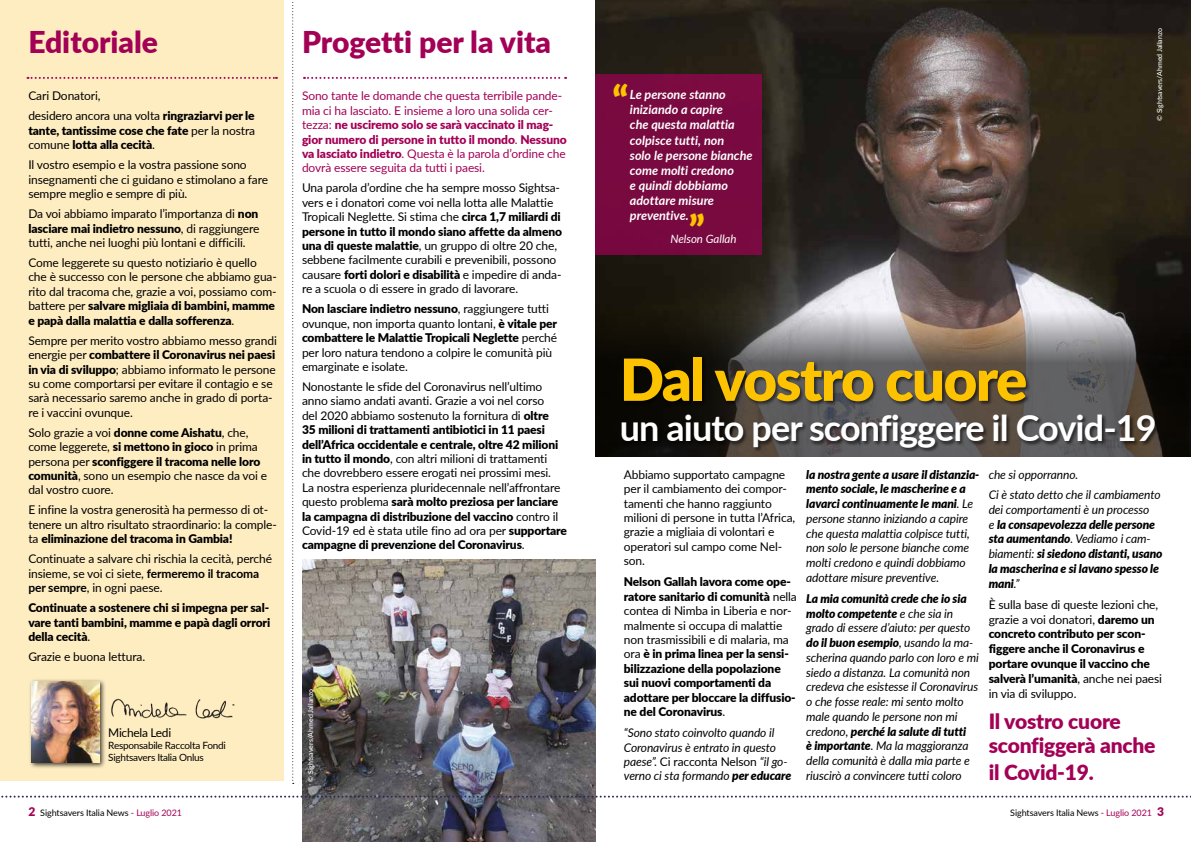
<style>
.page{position:relative;width:1191px;height:842px;background:#fff}
.page>*{position:absolute;margin:0;border:0;box-sizing:border-box;transform-origin:0 0}
.t1{font:900 58px "Lato";letter-spacing:-.025em;color:#fdc300}
.t2{font:900 39.6px "Lato";color:#fdc300}
.t3{font:700 36px "Lato";letter-spacing:-.025em;color:#fff}
.t4{font:900 30px "Lato";color:#a30156}
.t5{font:900 21px/24px "Lato";letter-spacing:-.01em;color:#a30156}
.t6{font:italic 700 12.6px/15.1px "Lato";color:#fff}
.t7{font:12px/14.4px "Lato";letter-spacing:-.01em;color:#000}
.t8{font:italic 12px/14.7px "Lato";letter-spacing:-.01em;color:#000}
.t9{font:900 12px/14.4px "Lato";letter-spacing:-.01em;color:#000}
.t10{font:12px/14.4px "Lato";letter-spacing:-.01em;color:#a30156}
.t11{font:italic 900 12px/14.8px "Lato";letter-spacing:-.01em;color:#000}
.t12{font:italic 11.5px "Lato";color:#fff}
.t13{font:10px/12px "Lato";letter-spacing:-.025em;color:#000}
.t14{font:9px "Lato";letter-spacing:-.01em;color:#000}
.t15{font:500 7px "Lato";color:#fff}
.s1{font-weight:900}
.s2{font-weight:400}
.s3{font-weight:700}
.s4{font-style:normal}
.s5{font-weight:900;font-size:12px;color:#a30156}
.s6{color:#a30156}
</style>
<div class="page">
<img style="left:595px;top:0;width:596px;height:303px">
<div style="left:0;top:0;width:284px;height:781px;background:#ffedc2"></div>
<svg style="left:292px;top:2px;width:2px;height:782px"></svg>
<img style="left:111px;top:698px;width:124px;height:21px">
<div style="left:595px;top:74px;width:167px;height:180px;background:#790a40"></div>
<div style="left:29px;top:678px;width:77px;height:91px;background:#000;opacity:.75"></div>
<img style="left:32px;top:681px;width:67px;height:81px">
<svg style="left:304px;top:77px;width:262px;height:2px"></svg>
<img style="left:302px;top:559px;width:293px;height:283px">
<svg style="left:595px;top:303px;width:596px;height:154px;background:#5c5652"></svg>
<div style="left:621px;top:356px;width:538px;height:96px;background:#000;opacity:.59"></div>
<svg style="left:1px;top:796px;width:1190px;height:2px"></svg>
<svg style="left:28px;top:77px;width:249px;height:2px"></svg>
<h3 class="t4" style="left:28px;top:20px;width:131px">Editoriale</h3>
<p class="t7" style="left:28px;top:85px;width:228px;line-height:20.1px">Cari Donatori,<br>desidero ancora una volta <span class="s1">ringraziarvi per le</span></p>
<p class="t9" style="left:28px;top:123px;width:228px">tante, tantissime cose che fate <span class="s2">per la nostra comune</span> lotta alla cecità<span class="s2">.</span></p>
<p class="t7" style="left:28px;top:157px;width:241px">Il vostro esempio e la vostra passione sono insegnamenti che ci guidano e stimolano a fare sempre meglio e sempre di più.</p>
<p class="t7" style="left:28px;top:206px;width:233px;text-align:justify">Da voi abbiamo imparato l’importanza di <span class="s1">non lasciare mai indietro nessuno</span>, di raggiungere tutti, anche nei luoghi più lontani e difficili.</p>
<p class="t7" style="left:28px;top:255px;width:250px">Come leggerete su questo notiziario è quello che è successo con le persone che abbiamo gua&shy;rito dal tracoma che, grazie a voi, possiamo com&shy;battere per <span class="s1">salvare migliaia di bambini, mamme e papà dalla malattia e dalla sofferenza</span>.</p>
<p class="t7" style="left:28px;top:333px;width:250px">Sempre per merito vostro abbiamo messo grandi energie per <span class="s1">combattere il Coronavirus nei paesi in via di sviluppo</span>; abbiamo informato le persone su come comportarsi per evitare il contagio e se sarà necessario saremo anche in grado di porta&shy;re i vaccini ovunque.</p>
<p class="t7" style="left:28px;top:425px;width:240px">Solo grazie a voi <span class="s1">donne come Aishatu</span>, che, come leggerete, <span class="s1">si mettono in gioco</span> in prima persona per <span class="s1">sconfiggere il tracoma nelle loro comunità</span>, sono un esempio che nasce da voi e dal vostro cuore.</p>
<p class="t7" style="left:28px;top:502px;width:250px">E infine la vostra generosità ha permesso di ot&shy;tenere un altro risultato straordinario: la comple&shy;ta <span class="s1">eliminazione del tracoma in Gambia!</span></p>
<p class="t7" style="left:28px;top:551px;width:245px">Continuate a salvare chi rischia la cecità, perché insieme, se voi ci siete, <span class="s3">fermeremo il tracoma per sempre</span>, in ogni paese.</p>
<p class="t9" style="left:28px;top:600px;width:243px;text-align:justify">Continuate a sostenere chi si impegna per sal&shy;vare tanti bambini, mamme e papà dagli orrori della cecità<span class="s2">.</span></p>
<p class="t7" style="left:28px;top:649px;width:118px">Grazie e buona lettura.</p>
<p class="t7" style="left:108px;top:725px;width:64px">Michela Ledi</p>
<p class="t13" style="left:108px;top:739px;width:119px">Responsabile Raccolta Fondi<br>Sightsavers Italia Onlus</p>
<h3 class="t4" style="left:302px;top:19px;width:250px">Progetti per la vita</h3>
<p class="t10" style="left:302px;top:88px;width:266px">Sono tante le domande che questa terribile pande&shy;mia ci ha lasciato. E insieme a loro una solida cer&shy;tezza: <span class="s1">ne usciremo solo se sarà vaccinato il mag&shy;gior numero di persone in tutto il mondo</span>. <span class="s1">Nessuno va lasciato indietro</span>. Questa è la parola d’ordine che dovrà essere seguita da tutti i paesi.</p>
<p class="t7" style="left:302px;top:180px;width:262px">Una parola d’ordine che ha sempre mosso Sightsa&shy;vers e i donatori come voi nella lotta alle Malattie Tropicali Neglette. Si stima che <span class="s1">circa 1,7 miliardi di persone in tutto il mondo siano affette da almeno una di queste malattie</span>, un gruppo di oltre 20 che, sebbene facilmente curabili e prevenibili, possono causare <span class="s1">forti dolori e disabilità</span> e impedire di anda&shy;re a scuola o di essere in grado di lavorare.</p>
<p class="t7" style="left:302px;top:301px;width:257px"><span class="s1">Non lasciare indietro nessuno</span>, raggiungere tutti ovunque, non importa quanto lontani, <span class="s1">è vitale per combattere le Malattie Tropicali Neglette</span> perché per loro natura tendono a colpire le comunità più emarginate e isolate.</p>
<p class="t7" style="left:302px;top:379px;width:267px">Nonostante le sfide del Coronavirus nell’ultimo anno siamo andati avanti. Grazie a voi nel corso<br>del 2020 abbiamo sostenuto la fornitura di <span class="s1">oltre<br>35 milioni di trattamenti antibiotici in 11 paesi dell’Africa occidentale e centrale, oltre 42 milioni in tutto il mondo</span>, con altri milioni di trattamenti che dovrebbero essere erogati nei prossimi mesi.<br>La nostra esperienza pluridecennale nell’affrontare questo problema <span class="s1">sarà molto preziosa per lanciare la campagna di distribuzione del vaccino</span> contro il Covid-19 ed è stata utile fino ad ora per <span class="s1">supportare campagne di prevenzione del Coronavirus</span>.</p>
<p class="t15" style="left:306px;top:782px;width:95px;rotate:-90deg">© Sightsavers/Ahmed Jallanzo</p>
<h2 class="t2" style="left:612px;top:71px;width:18px">“</h2>
<p class="t6" style="left:630px;top:87px;width:124px">Le persone stanno iniziando a capire<br>che questa malattia colpisce tutti, non<br>solo le persone bianche come molti credono<br>e quindi dobbiamo adottare misure preventive.</p>
<p class="t12" style="left:670px;top:230px;width:68px">Nelson Gallah</p>
<h2 class="t2" style="left:689px;top:200px;width:18px">”</h2>
<p class="t15" style="left:1154px;top:121px;width:95px;rotate:-90deg">© Sightsavers/Ahmed Jallanzo</p>
<h1 class="t1" style="left:620px;top:336px;width:409px">Dal vostro cuore</h1>
<h3 class="t3" style="left:620px;top:401px;width:538px">un aiuto per sconfiggere il Covid-19</h3>
<p class="t7" style="left:624px;top:467px;width:173px">Abbiamo supportato campagne per il cambiamento dei compor&shy;tamenti che hanno raggiunto milioni di persone in tutta l’Africa, grazie a migliaia di volontari e operatori sul campo come Nel&shy;son.</p>
<p class="t9" style="left:624px;top:574px;width:175px">Nelson Gallah lavora come ope&shy;ratore sanitario di comunità <span class="s2">nella contea di Nimba in Liberia e nor&shy;malmente si occupa di malattie non trasmissibili e di malaria, ma ora</span> è in prima linea per la sensi&shy;bilizzazione della popolazione sui nuovi comportamenti da adottare per bloccare la diffusio&shy;ne del Coronavirus<span class="s2">.</span></p>
<p class="t8" style="left:624px;top:725px;width:169px;line-height:14.4px">“Sono stato coinvolto quando il<br>Coronavirus è entrato in questo paese”. <span class="s4">Ci racconta Nelson</span> “il go&shy;verno ci sta formando <span class="s1">per educare</span></p>
<p class="t8" style="left:806px;top:467px;width:175px"><span class="s1">la nostra gente a usare il distanzia&shy;mento sociale, le mascherine e a lavarci continuamente le mani</span>. Le persone stanno iniziando a capire che questa malattia colpisce tutti, non solo le persone bianche come molti credono e quindi dobbiamo adottare misure preventive.</p>
<p class="t8" style="left:806px;top:591px;width:174px"><span class="s1">La mia comunità crede che io sia molto competente</span> e che sia in grado di essere d’aiuto: per questo <span class="s1">do il buon esempio</span>, usando la ma&shy;scherina quando parlo con loro e mi siedo a distanza. La comunità non credeva che esistesse il Coronavirus o che fosse reale: mi sento molto male quando le persone non mi credono, <span class="s1">perché la salute di tutti<br>è importante</span>. Ma la maggioranza della comunità è dalla mia parte e riuscirò a convincere tutti coloro</p>
<p class="t8" style="left:988px;top:464px;width:173px;line-height:20.1px">che si opporranno.<br>Ci è stato detto che il cambiamento</p>
<p class="t11" style="left:988px;top:501px;width:175px"><span class="s2">dei comportamenti è un processo<br>e</span> la consapevolezza delle persone sta aumentando<span class="s2">. Vediamo i cam&shy;biamenti:</span> si siedono distanti, usano la mascherina e si lavano spesso le mani<span class="s2">.”</span></p>
<p class="t9" style="left:988px;top:596px;width:175px;line-height:14.8px"><span class="s2">È sulla base di queste lezioni che, grazie a voi donatori,</span> daremo un concreto contributo per scon&shy;figgere anche il Coronavirus e portare ovunque il vaccino che salverà l’umanità<span class="s2">, anche nei paesi in via di sviluppo.</span></p>
<h3 class="t5" style="left:988px;top:708px;width:168px">Il vostro cuore sconfiggerà anche</h3>
<h3 class="t5" style="left:988px;top:759px;width:107px">il Covid-19.</h3>
<p class="t14" style="left:28px;top:807px;width:155px"><span class="s5">2</span> Sightsavers Italia News <span class="s6">- Luglio 2021</span></p>
<p class="t14" style="left:1010px;top:806px;width:155px">Sightsavers Italia News <span class="s6">- Luglio 2021</span> <span class="s5">3</span></p>
</div>
